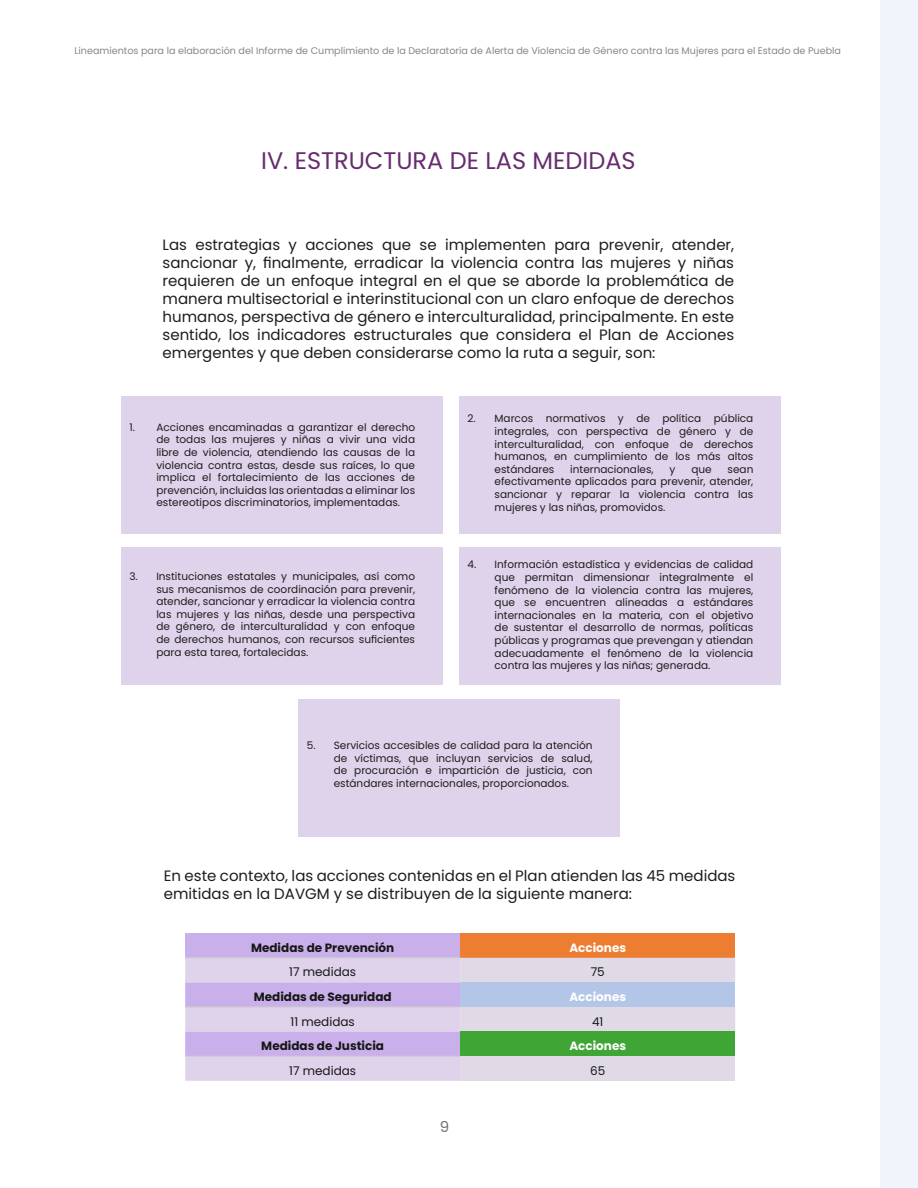
<style>
.page{position:relative;width:918px;height:1188px;background:#fff}
.page>*{position:absolute;margin:0;border:0;box-sizing:border-box;transform-origin:0 0}
.t1{font:24px "Poppins";color:#672c6e}
.t2{font:15px/18px "Poppins";color:#1d1d1b;text-align:justify}
.t3{font:15px "Poppins";color:#70706f}
.t4{font:700 12px "Poppins";color:#171717}
.t5{font:12px "Poppins";color:#171717}
.t6{font:700 12px "Poppins";color:#fff}
.t7{font:10.5px/12.6px "Poppins";color:#1d1d1b;text-align:justify}
.t8{font:9.6px "Poppins";color:#878787}
</style>
<div class="page">
<div style="left:881px;top:22px;width:17px;height:108px;background:#f1f4fa"></div>
<div style="left:898px;top:22px;width:18px;height:108px;background:#f1f4fa"></div>
<hr style="left:916px;top:22px;width:2px;height:108px;background:#b4c6e7">
<div style="left:881px;top:236px;width:17px;height:108px;background:#f1f4fa"></div>
<div style="left:898px;top:236px;width:18px;height:108px;background:#f1f4fa"></div>
<hr style="left:916px;top:236px;width:2px;height:108px;background:#b4c6e7">
<div style="left:898px;top:343px;width:18px;height:109px;background:#f1f4fa"></div>
<hr style="left:916px;top:343px;width:2px;height:109px;background:#b4c6e7">
<div style="left:881px;top:450px;width:17px;height:109px;background:#f1f4fa"></div>
<div style="left:898px;top:450px;width:18px;height:109px;background:#f1f4fa"></div>
<hr style="left:916px;top:450px;width:2px;height:109px;background:#b4c6e7">
<div style="left:881px;top:558px;width:17px;height:108px;background:#f1f4fa"></div>
<hr style="left:916px;top:558px;width:2px;height:108px;background:#b4c6e7">
<div style="left:881px;top:665px;width:17px;height:108px;background:#f1f4fa"></div>
<div style="left:898px;top:665px;width:18px;height:108px;background:#f1f4fa"></div>
<hr style="left:916px;top:665px;width:2px;height:108px;background:#b4c6e7">
<div style="left:881px;top:987px;width:17px;height:108px;background:#f1f4fa"></div>
<div style="left:898px;top:987px;width:18px;height:108px;background:#f1f4fa"></div>
<hr style="left:916px;top:987px;width:2px;height:108px;background:#b4c6e7">
<div style="left:881px;top:1094px;width:17px;height:94px;background:#f1f4fa"></div>
<div style="left:898px;top:1094px;width:18px;height:94px;background:#f1f4fa"></div>
<hr style="left:916px;top:1094px;width:2px;height:94px;background:#b4c6e7">
<svg style="left:916px;top:613px;width:2px;height:107px"></svg>
<div style="left:881px;top:44px;width:37px;height:193px;background:#f1f4fa"></div>
<div style="left:881px;top:344px;width:17px;height:106px;background:#f1f4fa"></div>
<div style="left:906px;top:343px;width:12px;height:36px;background:#f1f4fa"></div>
<div style="left:898px;top:558px;width:18px;height:108px;background:#f1f4fa"></div>
<div style="left:881px;top:772px;width:37px;height:266px;background:#f1f4fa"></div>
<div style="left:902px;top:902px;width:11px;height:64px;background:#f1f4fa;border-radius:50%"></div>
<svg style="left:881px;top:0;width:37px;height:23px"></svg>
<div style="left:121px;top:396px;width:321px;height:137px;background:#ded3eb"></div>
<div style="left:121px;top:548px;width:321px;height:137px;background:#ded3eb"></div>
<div style="left:459px;top:396px;width:322px;height:137px;background:#ded3eb"></div>
<div style="left:459px;top:548px;width:322px;height:137px;background:#ded3eb"></div>
<div style="left:298px;top:700px;width:322px;height:137px;background:#ded3eb"></div>
<div style="left:185px;top:933px;width:275px;height:25px;background:#cab0eb"></div>
<div style="left:460px;top:933px;width:275px;height:25px;background:#ed7d31"></div>
<svg style="left:185px;top:958px;width:550px;height:123px"></svg>
<div style="left:460px;top:982px;width:275px;height:25px;background:#b4c6e7"></div>
<div style="left:460px;top:1032px;width:275px;height:24px;background:#3fa535"></div>
<div style="left:460px;top:1056px;width:275px;height:25px;background:#dfdae6"></div>
<hr style="left:185px;top:958px;width:275px;height:1px;background:#ccc">
<hr style="left:185px;top:1007px;width:275px;height:1px;background:#ccc">
<hr style="left:185px;top:1056px;width:275px;height:1px;background:#ccc">
<p class="t8" style="left:74px;top:45px;width:768px">Lineamientos para la elaboración del Informe de Cumplimiento de la Declaratoria de Alerta de Violencia de Género contra las Mujeres para el Estado de Puebla</p>
<h1 class="t1" style="left:261px;top:147px;width:376px">IV. ESTRUCTURA DE LAS MEDIDAS</h1>
<p class="t2" style="left:163px;top:236px;width:573px">Las estrategias y acciones que se implementen para prevenir, atender, sancionar y, finalmente, erradicar la violencia contra las mujeres y niñas requieren de un enfoque integral en el que se aborde la problemática de manera multisectorial e interinstitucional con un claro enfoque de derechos humanos, perspectiva de género e interculturalidad, principalmente. En este sentido, los indicadores estructurales que considera el Plan de Acciones emergentes y que deben considerarse como la ruta a seguir, son:</p>
<p class="t7" style="left:156px;top:421px;width:260px;text-indent:-27px">1. Acciones encaminadas a garantizar el derecho de todas las mujeres y niñas a vivir una vida libre de violencia, atendiendo las causas de la violencia contra estas, desde sus raíces, lo que implica el fortalecimiento de las acciones de prevención, incluidas las orientadas a eliminar los estereotipos discriminatorios, implementadas.</p>
<p class="t7" style="left:495px;top:412px;width:260px;text-indent:-27px">2. Marcos normativos y de política pública integrales, con perspectiva de género y de interculturalidad, con enfoque de derechos humanos, en cumplimiento de los más altos estándares</p>
<p class="t7" style="left:570px;top:463px;width:85px">internacionales,</p>
<p class="t7" style="left:670px;top:463px;width:7px">y</p>
<p class="t7" style="left:691px;top:463px;width:22px">que</p>
<p class="t7" style="left:495px;top:463px;width:260px;text-indent:233px">sean efectivamente aplicados para prevenir, atender, sancionar y reparar la violencia contra las mujeres y las niñas, promovidos.</p>
<p class="t7" style="left:156px;top:570px;width:260px;text-indent:-27px">3. Instituciones estatales y municipales, así como sus mecanismos de coordinación para prevenir, atender, sancionar y erradicar la violencia contra las mujeres y las niñas, desde una perspectiva de género, de interculturalidad y con enfoque de derechos humanos, con recursos suficientes para esta tarea, fortalecidas.</p>
<p class="t7" style="left:495px;top:559px;width:260px;text-indent:-27px">4. Información estadística y evidencias de calidad que permitan dimensionar integralmente el fenómeno de la violencia contra las mujeres, que se encuentren alineadas a estándares internacionales en la materia, con el objetivo de sustentar el desarrollo de normas, políticas públicas y programas que prevengan y atiendan adecuadamente el fenómeno de la violencia contra las mujeres y las niñas; generada.</p>
<p class="t7" style="left:334px;top:739px;width:260px;text-indent:-27px">5. Servicios accesibles de calidad para la atención de víctimas, que incluyan servicios de salud, de procuración e impartición de justicia, con estándares internacionales, proporcionados.</p>
<h2 class="t2" style="left:164px;top:867px;width:573px">En este contexto, las acciones contenidas en el Plan atienden las 45 medidas emitidas en la DAVGM y se distribuyen de la siguiente manera:</h2>
<p class="t4" style="left:251px;top:941px;width:145px">Medidas de Prevención</p>
<p class="t6" style="left:569px;top:941px;width:58px">Acciones</p>
<p class="t5" style="left:289px;top:965px;width:68px">17 medidas</p>
<p class="t5" style="left:591px;top:965px;width:16px">75</p>
<p class="t4" style="left:254px;top:990px;width:139px">Medidas de Seguridad</p>
<p class="t6" style="left:569px;top:990px;width:58px">Acciones</p>
<p class="t5" style="left:291px;top:1014px;width:66px">11 medidas</p>
<p class="t5" style="left:592px;top:1014px;width:13px">41</p>
<p class="t4" style="left:261px;top:1039px;width:124px">Medidas de Justicia</p>
<p class="t6" style="left:569px;top:1039px;width:58px">Acciones</p>
<p class="t5" style="left:289px;top:1064px;width:68px">17 medidas</p>
<p class="t5" style="left:590px;top:1064px;width:17px">65</p>
<h2 class="t3" style="left:440px;top:1118px;width:11px">9</h2>
</div>
